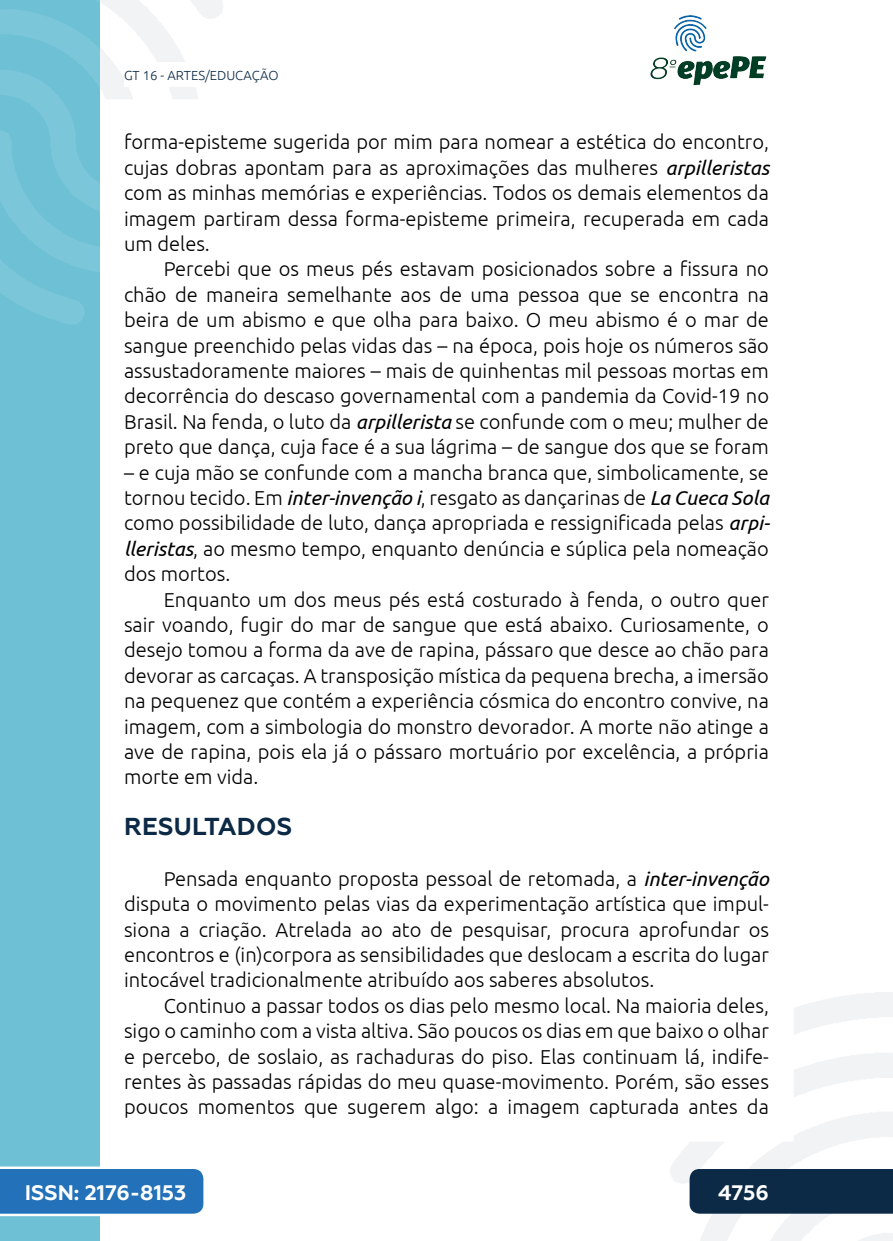
<style>
.page{position:relative;width:893px;height:1241px;background:#fff}
.page>*{position:absolute;margin:0;border:0;box-sizing:border-box;transform-origin:0 0}
._3_SUBTÍTULO{font:700 24.5px "Geometria";letter-spacing:.01em;color:#0c2a46}
.t1{font:700 21px "Geometria";color:#fff}
._5_CORPO{font:300 20.12px/25.4px "Ubuntu";color:#000;text-align:justify}
.t2{font:300 13.12px "Ubuntu";color:#0c2a46}
.s1{font-weight:400;font-style:italic}
</style>
<div class="page">
<svg style="left:670px;top:992px;width:223px;height:248px"></svg>
<svg style="left:99px;top:0;width:124px;height:324px"></svg>
<img style="left:650px;top:15px;width:117px;height:71px">
<div style="left:0;top:0;width:99px;height:1240px;background:#6ec0d5"></div>
<svg style="left:0;top:0;width:99px;height:325px"></svg>
<svg style="left:0;top:1166px;width:203px;height:49px"></svg>
<div style="left:690px;top:1168px;width:203px;height:45px;background:#0c2a46"></div>
<div style="left:124px;top:62px;width:516px;height:25px;background:#fff"></div>
<p class="t2" style="left:124px;top:67px;width:156px">GT 16 - ARTES/EDUCAÇÃO</p>
<p class="_5_CORPO" style="left:124px;top:129px;width:646px">forma-episteme sugerida por mim para nomear a estética do encontro, cujas dobras apontam para as aproximações das mulheres <span class="s1">arpilleristas </span>com as minhas memórias e experiências. Todos os demais elementos da imagem partiram dessa forma-episteme primeira, recuperada em cada um deles.</p>
<p class="_5_CORPO" style="left:124px;top:256px;width:646px;text-indent:40px">Percebi que os meus pés estavam posicionados sobre a fissura no chão de maneira semelhante aos de uma pessoa que se encontra na beira de um abismo e que olha para baixo. O meu abismo é o mar de sangue preenchido pelas vidas das – na época, pois hoje os números são assustadoramente maiores – mais de quinhentas mil pessoas mortas em decorrência do descaso governamental com a pandemia da Covid-19 no Brasil. Na fenda, o luto da <span class="s1">arpillerista</span> se confunde com o meu; mulher de preto que dança, cuja face é a sua lágrima – de sangue dos que se foram</p>
<p class="_5_CORPO" style="left:124px;top:459px;width:648px">– e cuja mão se confunde com a mancha branca que, simbolicamente, se tornou tecido. Em <span class="s1">inter-invenção i</span>, resgato as dançarinas de <span class="s1">La Cueca Sola </span>como possibilidade de luto, dança apropriada e ressignificada pelas <span class="s1">arpi&shy;lleristas</span>, ao mesmo tempo, enquanto denúncia e súplica pela nomeação dos mortos.</p>
<p class="_5_CORPO" style="left:124px;top:586px;width:646px;text-indent:40px">Enquanto um dos meus pés está costurado à fenda, o outro quer sair voando, fugir do mar de sangue que está abaixo. Curiosamente, o desejo tomou a forma da ave de rapina, pássaro que desce ao chão para devorar as carcaças. A transposição mística da pequena brecha, a imersão na pequenez que contém a experiência cósmica do encontro convive, na imagem, com a simbologia do monstro devorador. A morte não atinge a ave de rapina, pois ela já o pássaro mortuário por excelência, a própria morte em vida.</p>
<p class="_3_SUBTÍTULO" style="left:124px;top:811px;width:170px">RESULTADOS</p>
<p class="_5_CORPO" style="left:124px;top:865px;width:646px;text-indent:40px">Pensada enquanto proposta pessoal de retomada, a <span class="s1">inter-invenção </span>disputa o movimento pelas vias da experimentação artística que impul&shy;siona a criação. Atrelada ao ato de pesquisar, procura aprofundar os encontros e (in)corpora as sensibilidades que deslocam a escrita do lugar intocável tradicionalmente atribuído aos saberes absolutos.</p>
<p class="_5_CORPO" style="left:124px;top:992px;width:647px;text-indent:40px">Continuo a passar todos os dias pelo mesmo local. Na maioria deles, sigo o caminho com a vista altiva. São poucos os dias em que baixo o olhar e percebo, de soslaio, as rachaduras do piso. Elas continuam lá, indife&shy;rentes às passadas rápidas do meu quase-movimento. Porém, são esses poucos momentos que sugerem algo: a imagem capturada antes da</p>
<p class="t1" style="left:25px;top:1179px;width:163px">ISSN: 2176-8153</p>
<p class="t1" style="left:718px;top:1179px;width:52px">4756</p>
</div>
